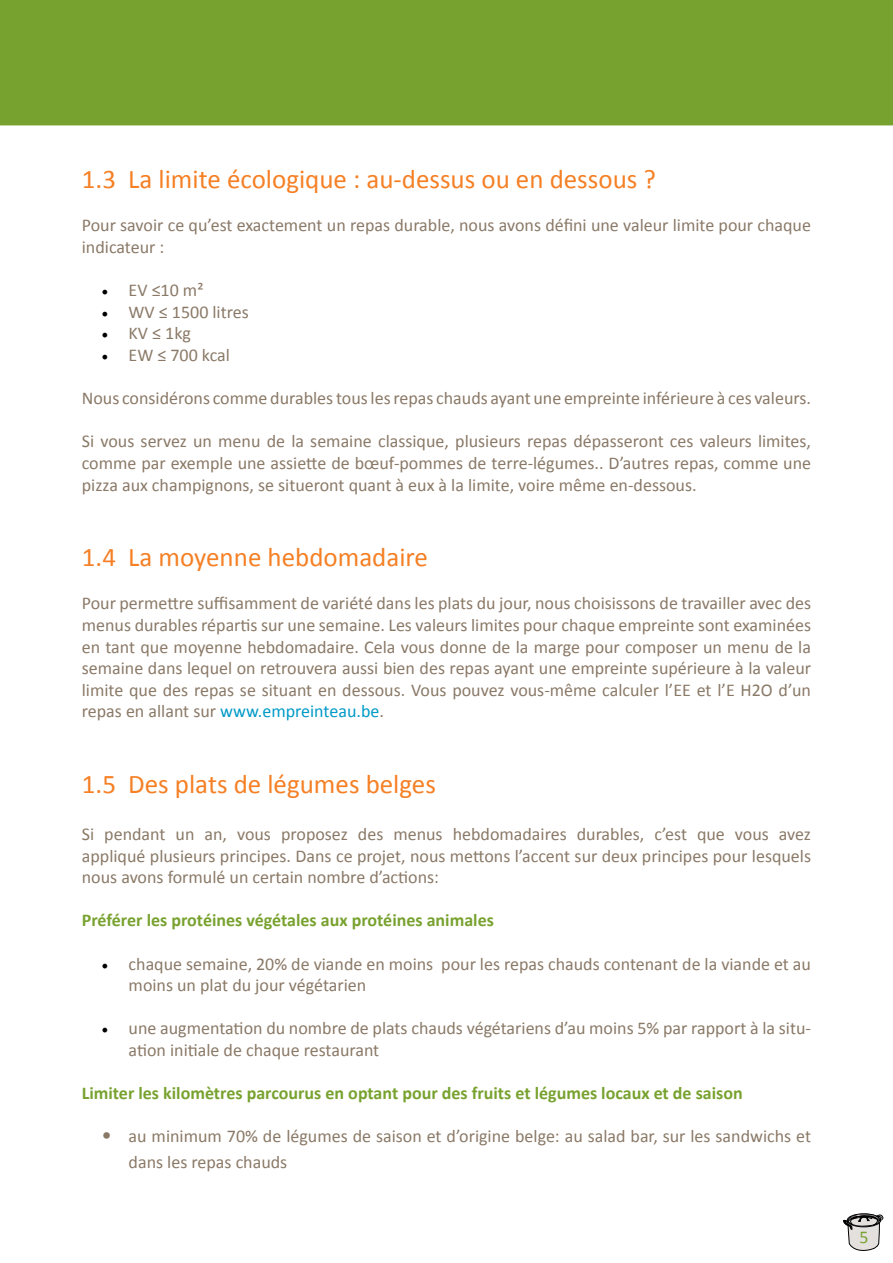
<style>
.page{position:relative;width:893px;height:1263px;background:#fff}
.page>*{position:absolute;margin:0;border:0;box-sizing:border-box;transform-origin:0 0}
.t1{font:27px "Calibri";color:#f58025}
.t2{font:18px/21.6px "Calibri";color:#8a7967}
.t3{font:700 18px "Calibri";color:#78a22f}
.t4{font:18px "Calibri";color:#78a22f}
.s1{font-family:"Minion Pro";color:#000}
.s2{color:#009ac7}
.s3{font-size:21px}
</style>
<div class="page">
<svg style="left:843px;top:1214px;width:40px;height:37px"></svg>
<div style="left:0;top:0;width:893px;height:125px;background:#78a22f"></div>
<h1 class="t1" style="left:82px;top:162px;width:576px">1.3 La limite écologique : au-dessus ou en dessous ?</h1>
<p class="t2" style="left:82px;top:215px;width:731px">Pour savoir ce qu’est exactement un repas durable, nous avons défini une valeur limite pour chaque indicateur :</p>
<p class="t2" style="left:102px;top:279px;width:103px"><span class="s1">•</span> EV ≤10 m²</p>
<p class="t2" style="left:102px;top:301px;width:149px"><span class="s1">•</span> WV ≤ 1500 litres</p>
<p class="t2" style="left:102px;top:323px;width:91px"><span class="s1">•</span> KV ≤ 1kg</p>
<p class="t2" style="left:102px;top:344px;width:130px"><span class="s1">•</span> EW ≤ 700 kcal</p>
<p class="t2" style="left:82px;top:387px;width:731px">Nous considérons comme durables tous les repas chauds ayant une empreinte inférieure à ces valeurs.</p>
<p class="t2" style="left:82px;top:431px;width:731px;text-align:justify">Si vous servez un menu de la semaine classique, plusieurs repas dépasseront ces valeurs limites, comme par exemple une assiette de bœuf-pommes de terre-légumes.. D’autres repas, comme une pizza aux champignons, se situeront quant à eux à la limite, voire même en-dessous.</p>
<h1 class="t1" style="left:82px;top:540px;width:348px">1.4 La moyenne hebdomadaire</h1>
<p class="t2" style="left:82px;top:593px;width:731px;text-align:justify">Pour permettre suffisamment de variété dans les plats du jour, nous choisissons de travailler avec des menus durables répartis sur une semaine. Les valeurs limites pour chaque empreinte sont examinées en tant que moyenne hebdomadaire. Cela vous donne de la marge pour composer un menu de la semaine dans lequel on retrouvera aussi bien des repas ayant une empreinte supérieure à la valeur limite que des repas se situant en dessous. Vous pouvez vous-même calculer l’EE et l’E H2O d’un repas en allant sur <span class="s2">www.empreinteau.be</span>.</p>
<h1 class="t1" style="left:82px;top:767px;width:356px">1.5 Des plats de légumes belges</h1>
<p class="t2" style="left:82px;top:823px;width:731px;text-align:justify">Si pendant un an, vous proposez des menus hebdomadaires durables, c’est que vous avez appliqué plusieurs principes. Dans ce projet, nous mettons l’accent sur deux principes pour lesquels nous avons formulé un certain nombre d’actions:</p>
<p class="t3" style="left:82px;top:909px;width:414px">Préférer les protéines végétales aux protéines animales</p>
<p class="t2" style="left:129px;top:953px;width:684px;text-indent:-27px"><span class="s1">•</span> chaque semaine, 20% de viande en moins pour les repas chauds contenant de la viande et au moins un plat du jour végétarien</p>
<p class="t2" style="left:129px;top:1017px;width:684px;text-indent:-27px"><span class="s1">•</span> une augmentation du nombre de plats chauds végétariens d’au moins 5% par rapport à la situ&shy;ation initiale de chaque restaurant</p>
<p class="t3" style="left:82px;top:1082px;width:662px">Limiter les kilomètres parcourus en optant pour des fruits et légumes locaux et de saison</p>
<p class="t2" style="left:129px;top:1124px;width:684px;line-height:25.2px;text-indent:-27px"><span class="s3">•</span> au minimum 70% de légumes de saison et d’origine belge: au salad bar, sur les sandwichs et dans les repas chauds</p>
<p class="t4" style="left:860px;top:1225px;width:11px">5</p>
</div>
